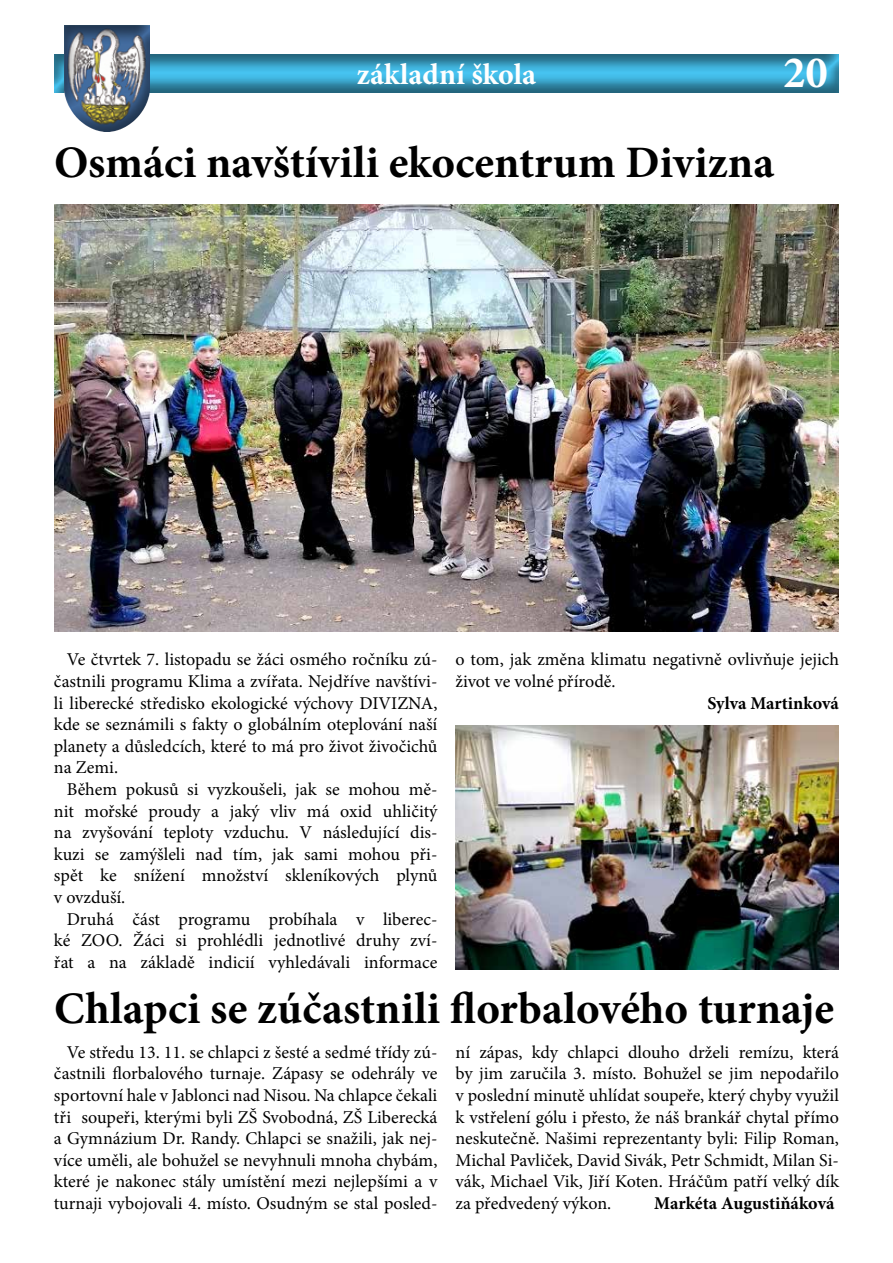
<style>
.page{position:relative;width:893px;height:1263px;background:#fff}
.page>*{position:absolute;margin:0;border:0;box-sizing:border-box;transform-origin:0 0}
.t1{font:700 45px "Minion Pro";color:#000}
.t2{font:700 45px "Minion Pro";color:#fff}
.t3{font:700 30px "Minion Pro";color:#fff}
.t4{font:18px/21.6px "Minion Pro";color:#000;text-align:justify}
.t5{font:700 18px "Minion Pro";color:#000}
</style>
<div class="page">
<div style="left:42px;top:46px;width:798px;height:48px;background:#000;opacity:.5"></div>
<div style="left:63px;top:25px;width:89px;height:108px;background:#000;opacity:.5"></div>
<img style="left:54px;top:204px;width:785px;height:427px">
<img style="left:455px;top:725px;width:384px;height:244px">
<h2 class="t3" style="left:357px;top:53px;width:181px">základní škola</h2>
<h1 class="t2" style="left:783px;top:41px;width:46px">20</h1>
<h1 class="t1" style="left:54px;top:131px;width:722px">Osmáci navštívili ekocentrum Divizna</h1>
<p class="t4" style="left:54px;top:649px;width:385px;text-indent:13px">Ve čtvrtek 7. listopadu se žáci osmého ročníku zú&shy;častnili programu Klima a zvířata. Nejdříve navštívi&shy;li liberecké středisko ekologické výchovy DIVIZNA, kde se seznámili s fakty o globálním oteplování naší planety a důsledcích, které to má pro život živočichů na Zemi.</p>
<p class="t4" style="left:54px;top:778px;width:385px;text-indent:13px">Během pokusů si vyzkoušeli, jak se mohou mě&shy;nit mořské proudy a jaký vliv má oxid uhličitý na zvyšování teploty vzduchu. V následující dis&shy;kuzi se zamýšleli nad tím, jak sami mohou při&shy;spět ke snížení množství skleníkových plynů v ovzduší.</p>
<p class="t4" style="left:54px;top:908px;width:385px;text-indent:13px">Druhá část programu probíhala v liberec&shy;ké ZOO. Žáci si prohlédli jednotlivé druhy zví&shy;řat a na základě indicií vyhledávali informace</p>
<p class="t4" style="left:455px;top:649px;width:385px">o tom, jak změna klimatu negativně ovlivňuje jejich život ve volné přírodě.</p>
<p class="t5" style="left:707px;top:690px;width:133px">Sylva Martinková</p>
<h1 class="t1" style="left:54px;top:977px;width:782px">Chlapci se zúčastnili florbalového turnaje</h1>
<p class="t4" style="left:54px;top:1041px;width:385px;text-indent:13px">Ve středu 13. 11. se chlapci z šesté a sedmé třídy zú&shy;častnili florbalového turnaje. Zápasy se odehrály ve sportovní hale v Jablonci nad Nisou. Na chlapce čekali tři soupeři, kterými byli ZŠ Svobodná, ZŠ Liberecká a Gymnázium Dr. Randy. Chlapci se snažili, jak nej&shy;více uměli, ale bohužel se nevyhnuli mnoha chybám, které je nakonec stály umístění mezi nejlepšími a v turnaji vybojovali 4. místo. Osudným se stal posled-</p>
<p class="t4" style="left:455px;top:1041px;width:385px">ní zápas, kdy chlapci dlouho drželi remízu, která by jim zaručila 3. místo. Bohužel se jim nepodařilo v poslední minutě uhlídat soupeře, který chyby využil k vstřelení gólu i přesto, že náš brankář chytal přímo neskutečně. Našimi reprezentanty byli: Filip Roman, Michal Pavliček, David Sivák, Petr Schmidt, Milan Si&shy;vák, Michael Vik, Jiří Koten. Hráčům patří velký dík za předvedený výkon.</p>
<p class="t5" style="left:654px;top:1190px;width:182px">Markéta Augustiňáková</p>
</div>
